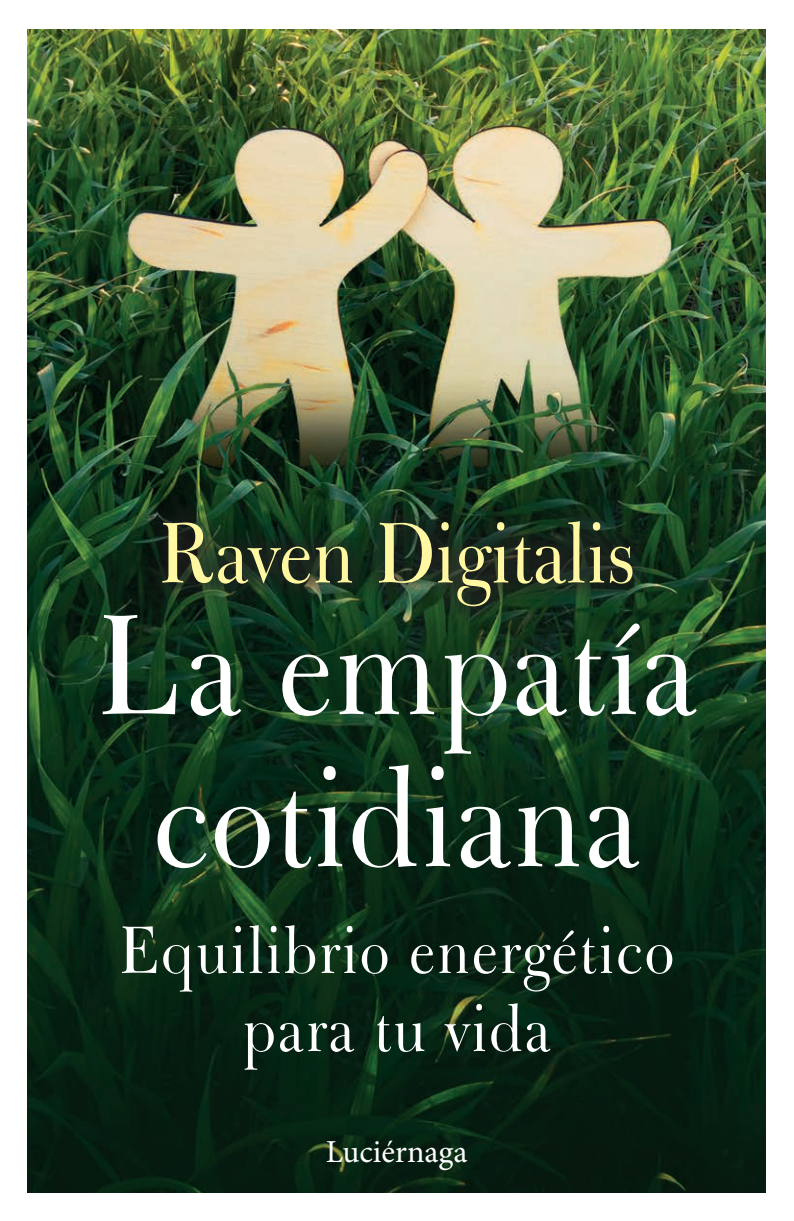
<style>
.page{position:relative;width:794px;height:1221px;background:#fff}
.page>*{position:absolute;margin:0;border:0;box-sizing:border-box;transform-origin:0 0}
.t1{font:136px/152px "Bulmer BT";letter-spacing:.01em;color:#fff;text-align:center}
.t2{font:82px "Bulmer BT";color:#fff7a2}
.t3{font:64px/78px "Bulmer BT";letter-spacing:.03em;color:#fff;text-align:center}
.t4{font:32px "Minion Pro";color:#fff}
</style>
<div class="page">
<img style="left:28px;top:29px;width:737px;height:1162px">
<div style="left:139px;top:497px;width:517px;height:133px;background:#231f20;opacity:.75"></div>
<p class="t2" style="left:158px;top:502px;width:478px">Raven Digitalis</p>
<h1 class="t1" style="left:96px;top:592px;width:602px">La empatía cotidiana</h1>
<p class="t3" style="left:119px;top:912px;width:557px">Equilibrio energético para tu vida</p>
<p class="t4" style="left:326px;top:1132px;width:143px">Luciérnaga</p>
</div>
